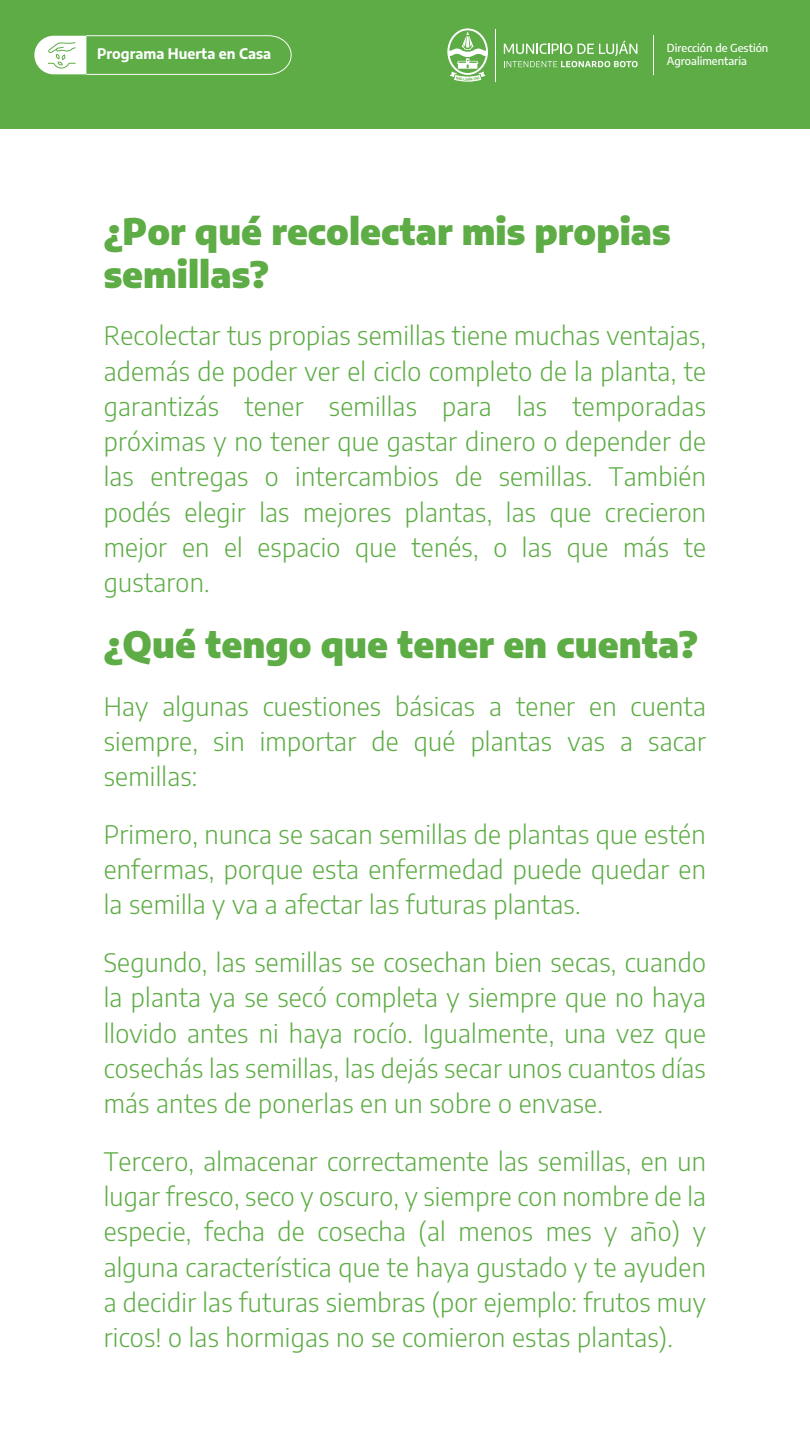
<style>
.page{position:relative;width:810px;height:1440px;background:#fff}
.page>*{position:absolute;margin:0;border:0;box-sizing:border-box;transform-origin:0 0}
.t1{font:900 36px/43.2px "Encode Sans";color:#5dac45}
.t2{font:300 25.5px/35.2px "Encode Sans";letter-spacing:.01em;color:#5dac45;text-align:justify}
.t3{font:700 14.33px "Encode Sans";color:#fff}
.t4{font:500 11.02px/13.3px "Encode Sans";color:#fff}
</style>
<div class="page">
<div style="left:0;top:0;width:810px;height:128px;background:#5dac45"></div>
<hr style="left:0;top:0;width:810px;height:1px;background:#a4c3a2">
<svg style="left:34px;top:35px;width:258px;height:40px"></svg>
<hr style="left:653px;top:36px;width:1px;height:39px;background:#fff">
<hr style="left:495px;top:29px;width:1px;height:52px;background:#fff">
<svg style="left:504px;top:41px;width:134px;height:26px"></svg>
<svg style="left:447px;top:28px;width:41px;height:54px"></svg>
<p class="t3" style="left:97px;top:43px;width:176px">Programa Huerta en Casa</p>
<p class="t4" style="left:667px;top:41px;width:103px">Dirección de Gestión<br>Agroalimentaria</p>
<h1 class="t1" style="left:104px;top:207px;width:568px">¿Por qué recolectar mis propias semillas?</h1>
<p class="t2" style="left:104px;top:317px;width:604px">Recolectar tus propias semillas tiene muchas ventajas, además de poder ver el ciclo completo de la planta, te garantizás tener semillas para las temporadas próximas y no tener que gastar dinero o depender de las entregas o intercambios de semillas. También podés elegir las mejores plantas, las que crecieron mejor en el espacio que tenés, o las que más te gustaron.</p>
<h1 class="t1" style="left:104px;top:620px;width:596px">¿Qué tengo que tener en cuenta?</h1>
<p class="t2" style="left:104px;top:687px;width:604px">Hay algunas cuestiones básicas a tener en cuenta siempre, sin importar de qué plantas vas a sacar semillas:</p>
<p class="t2" style="left:104px;top:816px;width:604px">Primero, nunca se sacan semillas de plantas que estén enfermas, porque esta enfermedad puede quedar en la semilla y va a afectar las futuras plantas.</p>
<p class="t2" style="left:104px;top:944px;width:604px">Segundo, las semillas se cosechan bien secas, cuando la planta ya se secó completa y siempre que no haya llovido antes ni haya rocío. Igualmente, una vez que cosechás las semillas, las dejás secar unos cuantos días más antes de ponerlas en un sobre o envase.</p>
<p class="t2" style="left:104px;top:1143px;width:604px">Tercero, almacenar correctamente las semillas, en un lugar fresco, seco y oscuro, y siempre con nombre de la especie, fecha de cosecha (al menos mes y año) y alguna característica que te haya gustado y te ayuden a decidir las futuras siembras (por ejemplo: frutos muy ricos! o las hormigas no se comieron estas plantas).</p>
</div>
